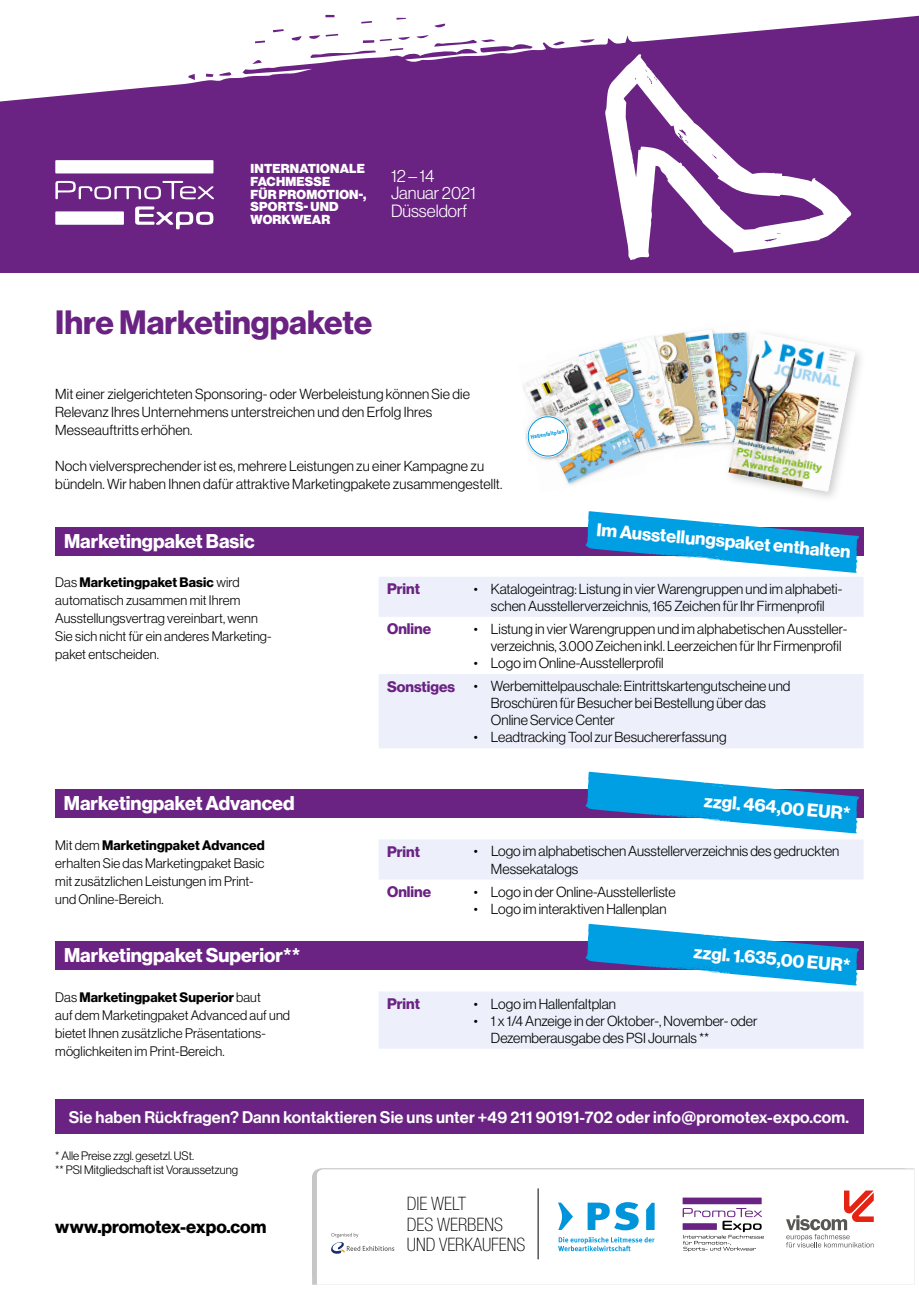
<style>
.page{position:relative;width:919px;height:1289px;background:#fff}
.page>*{position:absolute;margin:0;border:0;box-sizing:border-box;transform-origin:0 0}
.t1{font:33px "N Haas Grotesk DS Std 75 Bd";color:#6a2383}
.t2{font:19.5px "N Haas Grotesk DS Std 75 Bd";color:#fff}
.t3{font:100 condensed 18.45px/20.9px "Helvetica Neue";color:#000}
.t4{font:18px "N Haas Grotesk DS Std 75 Bd";color:#fff}
.t5{font:18px "N Haas Grotesk DS Std 75 Bd";color:#000}
.t6{font:17.4px/17.4px "N Haas Grotesk DS Std 45 Lt";color:#fff}
.t7{font:16.5px "N Haas Grotesk DS Std 65 Md";letter-spacing:.01em;color:#fff}
.t8{font:15px "N Haas Grotesk DS Std 75 Bd";color:#6a2383}
.t9{font:14.25px/17.1px "N Haas Grotesk DS Std 45 Lt";color:#000}
.t10{font:13.5px/18px "N Haas Grotesk DS Std 45 Lt";letter-spacing:.01em;color:#000}
.t11{font:13.5px "N Haas Grotesk DS Std 75 Bd";letter-spacing:.01em;color:#000}
.t12{font:12.75px/12.8px "N Haas Grotesk DS Std 95 Blk";letter-spacing:.015em;color:#fff}
.t13{font:12px/14.4px "N Haas Grotesk DS Std 45 Lt";color:#000}
.t14{font:700 5.55px "Meta Pro";color:#0095db}
.t15{font:2.85px "Helvetica";color:#000}
.s1{font-family:"N Haas Grotesk DS Std 45 Lt"}
</style>
<div class="page">
<div style="left:55px;top:527px;width:808px;height:29px;background:#6a2383"></div>
<svg style="left:585px;top:514px;width:274px;height:59px"></svg>
<div style="left:55px;top:1099px;width:808px;height:34px;background:#6a2383"></div>
<svg style="left:379px;top:577px;width:484px;height:171px;fill:#edf0fa"></svg>
<div style="left:379px;top:839px;width:484px;height:40px;background:#edf0fa"></div>
<div style="left:379px;top:992px;width:484px;height:56px;background:#edf0fa"></div>
<div style="left:55px;top:789px;width:808px;height:28px;background:#6a2383"></div>
<div style="left:55px;top:941px;width:808px;height:28px;background:#6a2383"></div>
<svg style="left:585px;top:923px;width:274px;height:62px"></svg>
<svg style="left:585px;top:771px;width:274px;height:62px"></svg>
<svg style="left:523px;top:329px;width:190px;height:185px"></svg>
<img style="left:608px;top:330px;width:162px;height:162px">
<img style="left:728px;top:332px;width:127px;height:160px">
<svg style="left:317px;top:1169px;width:597px;height:91px"></svg>
<svg style="left:331px;top:1232px;width:63px;height:21px"></svg>
<hr style="left:538px;top:1188px;width:1px;height:71px;background:#000">
<div style="left:682px;top:1197px;width:79px;height:7px;background:#6a2383"></div>
<svg style="left:587px;top:1202px;width:51px;height:28px"></svg>
<svg style="left:558px;top:1202px;width:15px;height:27px"></svg>
<svg style="left:646px;top:1202px;width:8px;height:27px"></svg>
<svg style="left:786px;top:1190px;width:87px;height:57px"></svg>
<svg style="left:558px;top:1236px;width:96px;height:15px"></svg>
<svg style="left:682px;top:1207px;width:82px;height:44px"></svg>
<div style="left:0;top:0;width:918px;height:272px;background:#6a2383"></div>
<svg style="left:0;top:0;width:918px;height:102px;fill:#fff"></svg>
<svg style="left:55px;top:181px;width:159px;height:18px"></svg>
<svg style="left:135px;top:206px;width:78px;height:23px"></svg>
<div style="left:55px;top:160px;width:158px;height:13px;background:#fff"></div>
<div style="left:55px;top:211px;width:69px;height:14px;background:#fff"></div>
<svg style="left:605px;top:54px;width:246px;height:206px"></svg>
<p class="t12" style="left:250px;top:162px;width:117px">INTERNATIONALE<br>FACHMESSE<br>FÜR PROMOTION-,<br>SPORTS- UND<br>WORKWEAR</p>
<p class="t6" style="left:391px;top:167px;width:86px">12 – 14<br>Januar 2021<br>Düsseldorf</p>
<h1 class="t1" style="left:55px;top:303px;width:318px">Ihre Marketingpakete</h1>
<p class="t9" style="left:55px;top:385px;width:416px;line-height:18px">Mit einer zielgerichteten Sponsoring- oder Werbeleistung können Sie die<br>Relevanz Ihres Unternehmens unterstreichen und den Erfolg Ihres<br>Messeauftritts erhöhen.</p>
<p class="t9" style="left:55px;top:457px;width:448px;line-height:18px">Noch vielversprechender ist es, mehrere Leistungen zu einer Kampagne zu bündeln. Wir haben Ihnen dafür attraktive Marketingpakete zusammengestellt.</p>
<h2 class="t2" style="left:64px;top:530px;width:192px">Marketingpaket Basic</h2>
<p class="t14" style="left:530px;top:432px;width:36px;rotate:-10deg">Hallenfaltplan</p>
<p class="t4" style="left:597px;top:519px;width:256px;rotate:5deg">Im Ausstellungspaket enthalten</p>
<p class="t11" style="left:55px;top:574px;width:186px"><span class="s1">Das</span> Marketingpaket Basic <span class="s1">wird</span></p>
<p class="t10" style="left:55px;top:591px;width:218px">automatisch zusammen mit Ihrem Ausstellungsvertrag vereinbart, wenn Sie sich nicht für ein anderes Marketing&shy;paket entscheiden.</p>
<h2 class="t2" style="left:64px;top:791px;width:232px">Marketingpaket Advanced</h2>
<p class="t11" style="left:55px;top:836px;width:211px"><span class="s1">Mit dem</span> Marketingpaket Advanced</p>
<p class="t10" style="left:55px;top:853px;width:210px">erhalten Sie das Marketingpaket Basic mit zusätzlichen Leistungen im Print&shy;und Online-Bereich.</p>
<p class="t8" style="left:387px;top:580px;width:34px">Print</p>
<p class="t9" style="left:474px;top:580px;width:370px;text-align:center">• Katalogeintrag: Listung in vier Warengruppen und im alphabeti&shy;schen Ausstellerverzeichnis, 165 Zeichen für Ihr Firmenprofil</p>
<p class="t8" style="left:387px;top:620px;width:45px">Online</p>
<p class="t9" style="left:491px;top:620px;width:358px;text-indent:-17px">• Listung in vier Warengruppen und im alphabetischen Aussteller&shy;verzeichnis, 3.000 Zeichen inkl. Leerzeichen für Ihr Firmenprofil</p>
<p class="t9" style="left:474px;top:654px;width:191px">• Logo im Online-Ausstellerprofil</p>
<p class="t8" style="left:387px;top:677px;width:69px">Sonstiges</p>
<p class="t9" style="left:491px;top:677px;width:301px;text-indent:-17px">• Werbemittelpauschale: Eintrittskartengutscheine und<br>Broschüren für Besucher bei Bestellung über das<br>Online Service Center</p>
<p class="t9" style="left:474px;top:728px;width:254px">• Leadtracking Tool zur Besuchererfassung</p>
<p class="t15" style="left:498px;top:610px;width:49px;rotate:-11deg">HAllenplan_Faecher_171219.indd 1</p>
<p class="t4" style="left:704px;top:790px;width:149px;rotate:5deg">zzgl. 464,00 EUR*</p>
<p class="t8" style="left:387px;top:843px;width:34px">Print</p>
<p class="t9" style="left:491px;top:842px;width:350px;text-indent:-17px">• Logo im alphabetischen Ausstellerverzeichnis des gedruckten<br>Messekatalogs</p>
<p class="t8" style="left:387px;top:883px;width:45px">Online</p>
<p class="t9" style="left:474px;top:883px;width:203px">• Logo in der Online-Ausstellerliste</p>
<p class="t9" style="left:474px;top:900px;width:194px">• Logo im interaktiven Hallenplan</p>
<h2 class="t2" style="left:64px;top:943px;width:238px">Marketingpaket Superior**</h2>
<p class="t4" style="left:694px;top:941px;width:159px;rotate:5deg">zzgl. 1.635,00 EUR*</p>
<p class="t11" style="left:55px;top:989px;width:207px"><span class="s1">Das</span> Marketingpaket Superior <span class="s1">baut</span></p>
<p class="t10" style="left:55px;top:1006px;width:236px">auf dem Marketingpaket Advanced auf und bietet Ihnen zusätzliche Präsentations&shy;möglichkeiten im Print-Bereich.</p>
<p class="t8" style="left:387px;top:995px;width:34px">Print</p>
<p class="t9" style="left:474px;top:994px;width:143px">• Logo im Hallenfaltplan</p>
<p class="t9" style="left:491px;top:1012px;width:268px;text-indent:-17px">• 1 x 1/4 Anzeige in der Oktober-, November- oder<br>Dezemberausgabe des PSI Journals **</p>
<p class="t7" style="left:69px;top:1107px;width:781px">Sie haben Rückfragen? Dann kontaktieren Sie uns unter +49 211 90191-702 oder info@promotex-expo.com.</p>
<p class="t13" style="left:55px;top:1148px;width:184px">* Alle Preise zzgl. gesetzl. USt.<br>** PSI Mitgliedschaft ist Voraussetzung</p>
<p class="t5" style="left:55px;top:1215px;width:212px">www.promotex-expo.com</p>
<p class="t3" style="left:407px;top:1192px;width:120px">DIE WELT<br>DES WERBENS<br>UND VERKAUFENS</p>
</div>
